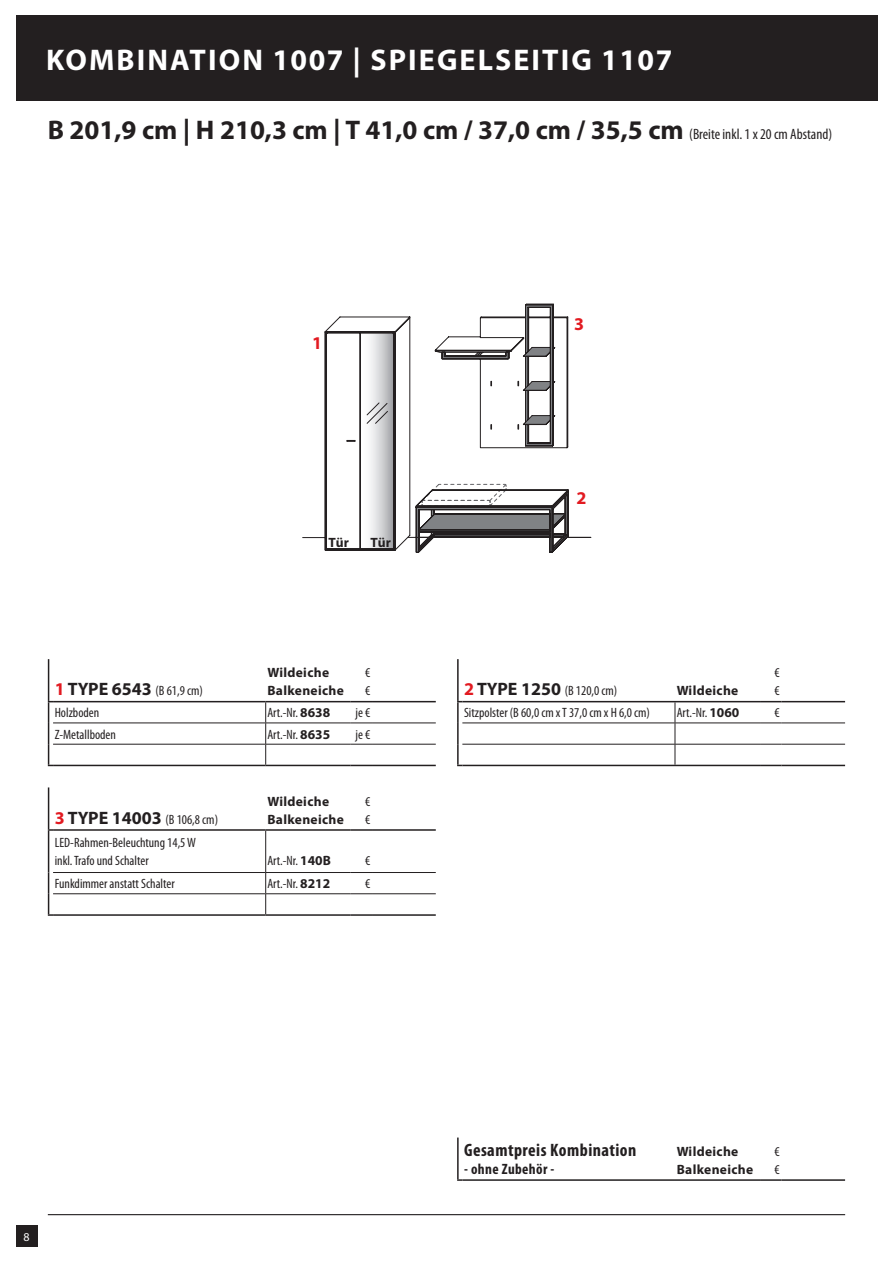
<style>
.page{position:relative;width:893px;height:1263px;background:#fff}
.page>*{position:absolute;margin:0;border:0;box-sizing:border-box;transform-origin:0 0}
.t1{font:700 30px "Myriad Pro";letter-spacing:.06em;color:#fff}
.t2{font:700 27px "Myriad Pro";color:#231f20}
.t3{font:700 condensed 18px "Myriad Pro";letter-spacing:.025em;color:#231f20}
.t4{font:700 18px "Myriad Pro";color:#e21a21}
.t5{font:700 condensed 15px "Myriad Pro";letter-spacing:.025em;color:#231f20}
.t6{font:condensed 13.5px/18px "Myriad Pro";color:#231f20}
.t7{font:700 13.5px/18px "Myriad Pro";letter-spacing:.025em;color:#231f20}
.t8{font:12px "Myriad Pro";color:#fff}
.s1{font-weight:400;font-stretch:condensed;font-size:15px}
.s2{font-weight:700;font-stretch:normal;font-size:18px;color:#e21a21}
.s3{font-weight:700;font-stretch:normal;font-size:18px}
.s4{font-weight:700;font-stretch:normal}
</style>
<div class="page">
<hr style="left:48px;top:1214px;width:797px;height:1px;background:#231f20">
<div style="left:16px;top:1226px;width:21px;height:21px;background:#231f20"></div>
<svg style="left:302px;top:303px;width:267px;height:248px"></svg>
<div style="left:16px;top:16px;width:861px;height:85px;background:#231f20"></div>
<hr style="left:48px;top:659px;width:1px;height:42px;background:#231f20">
<svg style="left:351px;top:723px;width:21px;height:1px"></svg>
<svg style="left:351px;top:744px;width:21px;height:1px"></svg>
<hr style="left:372px;top:744px;width:64px;height:1px;background:#231f20">
<hr style="left:53px;top:701px;width:213px;height:1px;background:#231f20">
<hr style="left:372px;top:723px;width:64px;height:1px;background:#231f20">
<svg style="left:265px;top:702px;width:1px;height:63px"></svg>
<hr style="left:53px;top:744px;width:213px;height:1px;background:#231f20">
<hr style="left:266px;top:744px;width:85px;height:1px;background:#231f20">
<hr style="left:266px;top:701px;width:85px;height:1px;background:#231f20">
<svg style="left:351px;top:701px;width:21px;height:1px"></svg>
<hr style="left:53px;top:723px;width:213px;height:1px;background:#231f20">
<hr style="left:266px;top:723px;width:85px;height:1px;background:#231f20">
<hr style="left:372px;top:701px;width:64px;height:1px;background:#231f20">
<hr style="left:53px;top:765px;width:213px;height:1px;background:#231f20">
<hr style="left:266px;top:765px;width:85px;height:1px;background:#231f20">
<svg style="left:351px;top:765px;width:21px;height:1px"></svg>
<hr style="left:372px;top:765px;width:64px;height:1px;background:#231f20">
<svg style="left:48px;top:701px;width:5px;height:65px"></svg>
<hr style="left:48px;top:787px;width:1px;height:42px;background:#231f20">
<hr style="left:372px;top:872px;width:64px;height:1px;background:#231f20">
<hr style="left:266px;top:872px;width:85px;height:1px;background:#231f20">
<svg style="left:351px;top:872px;width:21px;height:1px"></svg>
<hr style="left:266px;top:893px;width:85px;height:1px;background:#231f20">
<svg style="left:351px;top:893px;width:21px;height:1px"></svg>
<hr style="left:53px;top:829px;width:213px;height:2px;background:#231f20">
<svg style="left:265px;top:873px;width:1px;height:41px"></svg>
<hr style="left:372px;top:893px;width:64px;height:1px;background:#231f20">
<hr style="left:265px;top:831px;width:1px;height:41px;background:#231f20">
<hr style="left:266px;top:829px;width:85px;height:2px;background:#231f20">
<hr style="left:351px;top:829px;width:21px;height:2px;background:#231f20">
<hr style="left:53px;top:872px;width:213px;height:1px;background:#231f20">
<hr style="left:53px;top:893px;width:213px;height:1px;background:#231f20">
<hr style="left:372px;top:829px;width:64px;height:2px;background:#231f20">
<hr style="left:53px;top:914px;width:213px;height:2px;background:#231f20">
<hr style="left:266px;top:914px;width:85px;height:2px;background:#231f20">
<hr style="left:351px;top:914px;width:21px;height:2px;background:#231f20">
<hr style="left:372px;top:914px;width:64px;height:2px;background:#231f20">
<hr style="left:48px;top:831px;width:1px;height:41px;background:#231f20">
<svg style="left:48px;top:872px;width:5px;height:44px"></svg>
<hr style="left:457px;top:659px;width:2px;height:42px;background:#231f20">
<hr style="left:457px;top:702px;width:2px;height:21px;background:#231f20">
<hr style="left:457px;top:723px;width:2px;height:21px;background:#231f20">
<hr style="left:457px;top:744px;width:2px;height:21px;background:#231f20">
<hr style="left:462px;top:701px;width:213px;height:1px;background:#231f20">
<hr style="left:462px;top:723px;width:213px;height:1px;background:#231f20">
<hr style="left:675px;top:723px;width:85px;height:1px;background:#231f20">
<svg style="left:760px;top:723px;width:21px;height:1px"></svg>
<hr style="left:675px;top:744px;width:85px;height:1px;background:#231f20">
<svg style="left:760px;top:744px;width:21px;height:1px"></svg>
<svg style="left:675px;top:702px;width:1px;height:63px"></svg>
<hr style="left:781px;top:723px;width:64px;height:1px;background:#231f20">
<hr style="left:781px;top:744px;width:64px;height:1px;background:#231f20">
<hr style="left:675px;top:701px;width:85px;height:1px;background:#231f20">
<svg style="left:760px;top:701px;width:21px;height:1px"></svg>
<hr style="left:462px;top:744px;width:213px;height:1px;background:#231f20">
<hr style="left:781px;top:701px;width:64px;height:1px;background:#231f20">
<hr style="left:462px;top:765px;width:213px;height:1px;background:#231f20">
<hr style="left:675px;top:765px;width:85px;height:1px;background:#231f20">
<svg style="left:760px;top:765px;width:21px;height:1px"></svg>
<hr style="left:781px;top:765px;width:64px;height:1px;background:#231f20">
<hr style="left:457px;top:1137px;width:2px;height:42px;background:#231f20">
<hr style="left:462px;top:1179px;width:213px;height:2px;background:#231f20">
<hr style="left:675px;top:1179px;width:85px;height:2px;background:#231f20">
<hr style="left:760px;top:1179px;width:21px;height:2px;background:#231f20">
<hr style="left:781px;top:1179px;width:64px;height:2px;background:#231f20">
<svg style="left:407px;top:483px;width:185px;height:70px"></svg>
<h1 class="t1" style="left:46px;top:40px;width:628px">KOMBINATION 1007 | SPIEGELSEITIG 1107</h1>
<h1 class="t1" style="left:46px;top:40px;width:302px">XXXXXXXXXXXXXXX</h1>
<h2 class="t2" style="left:48px;top:113px;width:786px">B 201,9 cm | H 210,3 cm | T 41,0 cm / 37,0 cm / 35,5 cm <span class="s1">(Breite inkl. 1 x 20 cm Abstand)</span></h2>
<h3 class="t4" style="left:312px;top:331px;width:11px">1</h3>
<p class="t6" style="left:55px;top:682px;width:150px"><span class="s2">1</span> <span class="s3">TYPE 6543</span> (B 61,9 cm)</p>
<p class="t7" style="left:328px;top:533px;width:22px">Tür</p>
<p class="t7" style="left:371px;top:533px;width:22px">Tür</p>
<p class="t7" style="left:267px;top:663px;width:78px">Wildeiche<br>Balkeneiche</p>
<p class="t6" style="left:365px;top:664px;width:7px">€ €</p>
<p class="t6" style="left:55px;top:704px;width:46px">Holzboden</p>
<p class="t6" style="left:267px;top:704px;width:64px">Art.-Nr. <span class="s4">8638</span></p>
<p class="t6" style="left:356px;top:704px;width:16px">je €</p>
<p class="t6" style="left:55px;top:725px;width:63px">Z-Metallboden</p>
<p class="t6" style="left:267px;top:725px;width:64px">Art.-Nr. <span class="s4">8635</span></p>
<p class="t6" style="left:356px;top:725px;width:16px">je €</p>
<p class="t6" style="left:55px;top:810px;width:165px"><span class="s2">3</span> <span class="s3">TYPE 14003</span> (B 106,8 cm)</p>
<p class="t6" style="left:55px;top:834px;width:143px">LED-Rahmen-Beleuchtung 14,5 W inkl. Trafo und Schalter</p>
<p class="t7" style="left:267px;top:792px;width:78px">Wildeiche<br>Balkeneiche</p>
<p class="t6" style="left:365px;top:792px;width:7px">€ €</p>
<p class="t6" style="left:267px;top:852px;width:65px">Art.-Nr. <span class="s4">140B</span></p>
<p class="t6" style="left:365px;top:852px;width:7px">€</p>
<p class="t6" style="left:55px;top:874px;width:121px">Funkdimmer anstatt Schalter</p>
<p class="t6" style="left:267px;top:874px;width:64px">Art.-Nr. <span class="s4">8212</span></p>
<p class="t6" style="left:365px;top:874px;width:7px">€</p>
<h3 class="t4" style="left:574px;top:312px;width:11px">3</h3>
<h3 class="t4" style="left:576px;top:486px;width:11px">2</h3>
<p class="t6" style="left:464px;top:682px;width:155px"><span class="s2">2</span> <span class="s3">TYPE 1250</span> (B 120,0 cm)</p>
<p class="t7" style="left:677px;top:681px;width:63px">Wildeiche</p>
<p class="t6" style="left:774px;top:664px;width:7px">€ €</p>
<p class="t6" style="left:464px;top:704px;width:187px">Sitzpolster (B 60,0 cm x T 37,0 cm x H 6,0 cm)</p>
<p class="t6" style="left:677px;top:704px;width:64px">Art.-Nr. <span class="s4">1060</span></p>
<p class="t6" style="left:774px;top:704px;width:7px">€</p>
<p class="t8" style="left:23px;top:1229px;width:8px">8</p>
<h3 class="t3" style="left:464px;top:1138px;width:174px">Gesamtpreis Kombination</h3>
<p class="t5" style="left:464px;top:1159px;width:92px">- ohne Zubehör -</p>
<p class="t7" style="left:677px;top:1142px;width:78px">Wildeiche<br>Balkeneiche</p>
<p class="t6" style="left:774px;top:1142px;width:7px">€ €</p>
</div>
